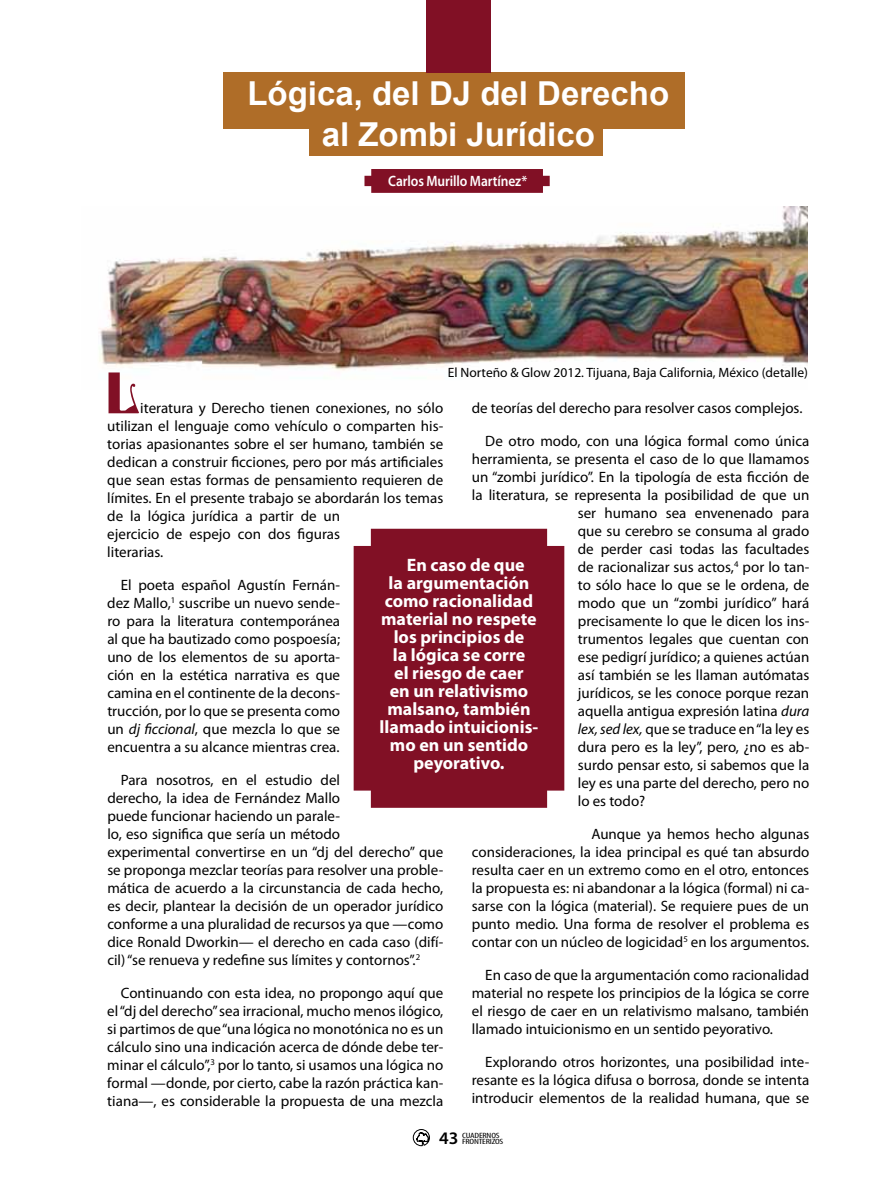
<style>
.page{position:relative;width:891px;height:1188px;background:#fff}
.page>*{position:absolute;margin:0;border:0;box-sizing:border-box;transform-origin:0 0}
.t1{font:52.5px "Deutsch Gothic";color:#811025}
.t2{font:700 33px/40.5px "Arial";color:#fff;text-align:center}
.t3{font:700 18px "Myriad Pro";color:#fff}
.t4{font:600 17.7px "Myriad Pro";color:#000}
.t5{font:15px/18px "Myriad Pro";color:#000;text-align:justify}
.t6{font:600 15px "Myriad Pro";letter-spacing:-.01em;color:#fff;scale:.9 1}
.t7{font:13.5px "Myriad Pro";color:#000}
.t8{font:condensed 7.65px "Myriad Pro";letter-spacing:-.02em;color:#000;scale:1.37 1}
.s1{font-style:italic}
</style>
<div class="page">
<div style="left:309px;top:117px;width:294px;height:39px;background:#af6d28"></div>
<div style="left:224px;top:72px;width:461px;height:57px;background:#af6d28"></div>
<svg style="left:364px;top:169px;width:186px;height:24px;background:#871c30"></svg>
<img style="left:99px;top:206px;width:709px;height:165px">
<div style="left:354px;top:529px;width:210px;height:279px;background:#811025"></div>
<svg style="left:413px;top:1129px;width:17px;height:17px"></svg>
<div style="left:427px;top:0;width:64px;height:72px;background:#811025"></div>
<h2 class="t2" style="left:247px;top:74px;width:423px">Lógica, del DJ del Derecho al Zombi Jurídico</h2>
<p class="t6" style="left:388px;top:172px;width:156px">Carlos Murillo Martínez*</p>
<p class="t7" style="left:448px;top:364px;width:362px">El Norteño &amp; Glow 2012. Tijuana, Baja California, México (detalle)</p>
<h1 class="t1" style="left:107px;top:369px;width:34px">L</h1>
<p class="t5" style="left:107px;top:399px;width:337px;text-align:left;text-indent:33px">iteratura y Derecho tienen conexiones, no sólo utilizan el lenguaje como vehículo o comparten his&shy;torias apasionantes sobre el ser humano, también se dedican a construir ficciones, pero por más artificiales que sean estas formas de pensamiento requieren de límites. En el presente trabajo se abordarán los temas de la lógica jurídica a partir de un<br>ejercicio de espejo con dos figuras<br>literarias.</p>
<p class="t5" style="left:107px;top:576px;width:234px;text-indent:14px">El poeta español Agustín Fernán&shy;dez Mallo,<sup>1</sup> suscribe un nuevo sende&shy;ro para la literatura contemporánea al que ha bautizado como pospoesía; uno de los elementos de su aporta&shy;ción en la estética narrativa es que camina en el continente de la decons&shy;trucción, por lo que se presenta como un <span class="s1">dj ficcional</span>, que mezcla lo que se encuentra a su alcance mientras crea.</p>
<p class="t5" style="left:107px;top:771px;width:338px;text-align:left;text-indent:14px">Para nosotros, en el estudio del<br>derecho, la idea de Fernández Mallo<br>puede funcionar haciendo un parale-<br>lo, eso significa que sería un método<br>experimental convertirse en un “dj del derecho” que se proponga mezclar teorías para resolver una proble&shy;mática de acuerdo a la circunstancia de cada hecho, es decir, plantear la decisión de un operador jurídico conforme a una pluralidad de recursos ya que —como dice Ronald Dworkin— el derecho en cada caso (difí&shy;cil) “se renueva y redefine sus límites y contornos”.<sup>2</sup></p>
<p class="t5" style="left:107px;top:984px;width:338px;text-indent:14px">Continuando con esta idea, no propongo aquí que el “dj del derecho” sea irracional, mucho menos ilógico, si partimos de que “una lógica no monotónica no es un cálculo sino una indicación acerca de dónde debe ter&shy;minar el cálculo”,<sup>3</sup> por lo tanto, si usamos una lógica no formal —donde, por cierto, cabe la razón práctica kan&shy;tiana—, es considerable la propuesta de una mezcla</p>
<p class="t5" style="left:472px;top:399px;width:332px">de teorías del derecho para resolver casos complejos.</p>
<p class="t5" style="left:485px;top:432px;width:326px">De otro modo, con una lógica formal como única</p>
<p class="t5" style="left:472px;top:450px;width:339px">herramienta, se presenta el caso de lo que llamamos</p>
<p class="t5" style="left:472px;top:468px;width:339px">un “zombi jurídico”. En la tipología de esta ficción de</p>
<p class="t5" style="left:472px;top:486px;width:339px">la literatura, se representa la posibilidad de que un</p>
<p class="t5" style="left:578px;top:504px;width:233px">ser humano sea envenenado para</p>
<p class="t5" style="left:578px;top:522px;width:233px">que su cerebro se consuma al grado</p>
<p class="t5" style="left:578px;top:540px;width:233px">de perder casi todas las facultades</p>
<p class="t5" style="left:578px;top:558px;width:233px">de racionalizar sus actos,<sup>4</sup> por lo tan-</p>
<p class="t5" style="left:578px;top:576px;width:233px">to sólo hace lo que se le ordena, de</p>
<p class="t5" style="left:578px;top:594px;width:233px">modo que un “zombi jurídico” hará</p>
<p class="t5" style="left:578px;top:612px;width:233px">precisamente lo que le dicen los ins-</p>
<p class="t5" style="left:578px;top:630px;width:233px">trumentos legales que cuentan con</p>
<p class="t5" style="left:578px;top:648px;width:233px">ese pedigrí jurídico; a quienes actúan</p>
<p class="t5" style="left:578px;top:666px;width:233px">así también se les llaman autómatas</p>
<p class="t5" style="left:578px;top:684px;width:233px">jurídicos, se les conoce porque rezan</p>
<p class="t5" style="left:578px;top:702px;width:233px">aquella antigua expresión latina <span class="s1">dura</span></p>
<p class="t5" style="left:578px;top:720px;width:233px"><span class="s1">lex, sed lex,</span> que se traduce en “la ley es</p>
<p class="t5" style="left:578px;top:738px;width:233px">dura pero es la ley”, pero, ¿no es ab-</p>
<p class="t5" style="left:578px;top:756px;width:233px">surdo pensar esto, si sabemos que la</p>
<p class="t5" style="left:578px;top:774px;width:233px">ley es una parte del derecho, pero no</p>
<p class="t5" style="left:578px;top:792px;width:69px">lo es todo?</p>
<p class="t5" style="left:472px;top:825px;width:339px;text-indent:120px">Aunque ya hemos hecho algunas consideraciones, la idea principal es qué tan absurdo resulta caer en un extremo como en el otro, entonces la propuesta es: ni abandonar a la lógica (formal) ni ca&shy;sarse con la lógica (material). Se requiere pues de un punto medio. Una forma de resolver el problema es contar con un núcleo de logicidad<sup>5</sup> en los argumentos.</p>
<p class="t5" style="left:472px;top:966px;width:339px;text-indent:13px">En caso de que la argumentación como racionalidad material no respete los principios de la lógica se corre el riesgo de caer en un relativismo malsano, también llamado intuicionismo en un sentido peyorativo.</p>
<p class="t5" style="left:472px;top:1053px;width:339px;text-indent:14px">Explorando otros horizontes, una posibilidad inte&shy;resante es la lógica difusa o borrosa, donde se intenta introducir elementos de la realidad humana, que se</p>
<p class="t3" style="left:407px;top:553px;width:119px">En caso de que</p>
<p class="t3" style="left:389px;top:571px;width:142px">la argumentación</p>
<p class="t3" style="left:385px;top:589px;width:150px">como racionalidad</p>
<p class="t3" style="left:381px;top:607px;width:157px">material no respete</p>
<p class="t3" style="left:394px;top:625px;width:132px">los principios de</p>
<p class="t3" style="left:393px;top:643px;width:134px">la lógica se corre</p>
<p class="t3" style="left:394px;top:661px;width:131px">el riesgo de caer</p>
<p class="t3" style="left:390px;top:679px;width:140px">en un relativismo</p>
<p class="t3" style="left:387px;top:697px;width:145px">malsano, también</p>
<p class="t3" style="left:380px;top:715px;width:160px">llamado intuicionis-</p>
<p class="t3" style="left:390px;top:733px;width:140px">mo en un sentido</p>
<p class="t3" style="left:413px;top:751px;width:93px">peyorativo.</p>
<p class="t8" style="left:462px;top:1130px;width:29px">CUADERNOS</p>
<p class="t4" style="left:439px;top:1127px;width:21px">43</p>
<p class="t8" style="left:462px;top:1136px;width:32px">FRONTERIZOS</p>
</div>
